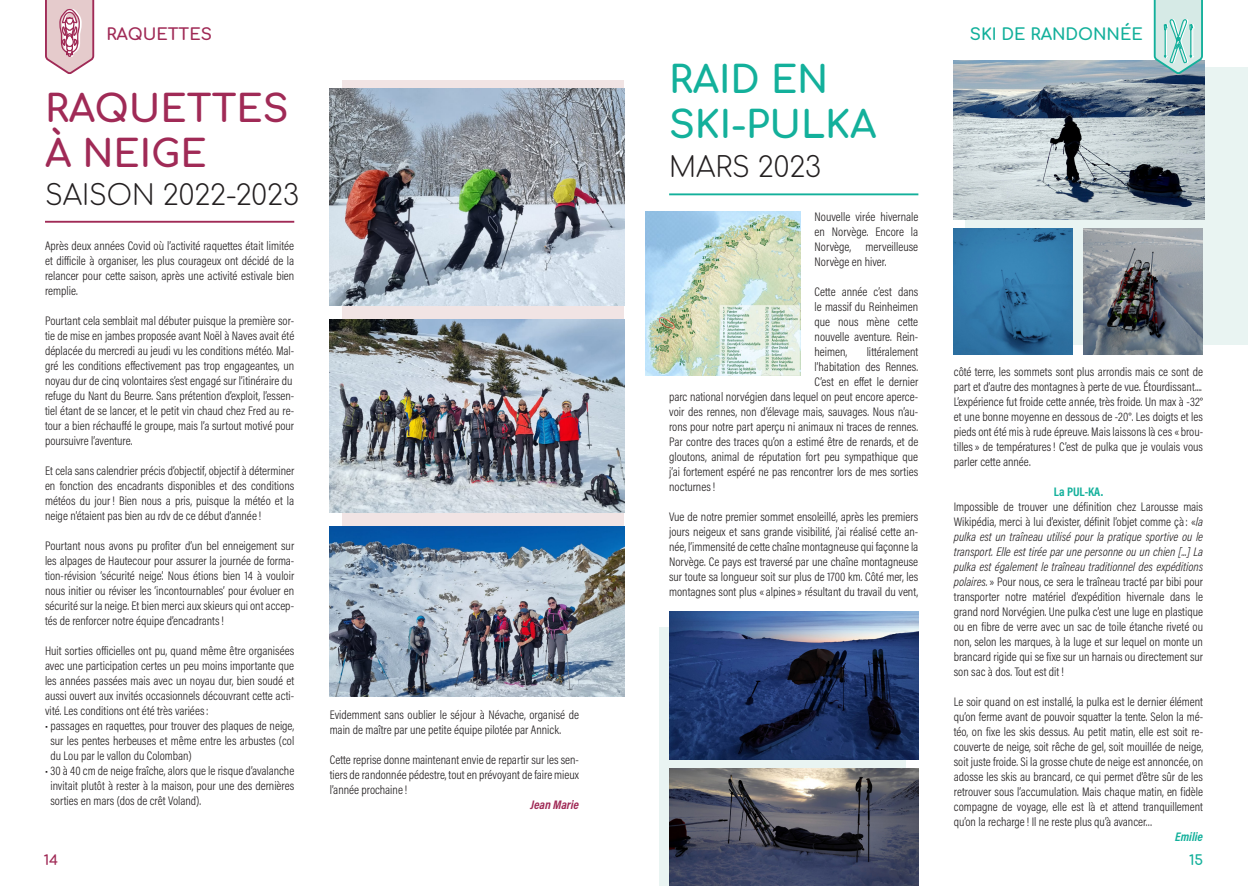
<style>
.page{position:relative;width:1248px;height:886px;background:#fff}
.page>*{position:absolute;margin:0;border:0;box-sizing:border-box;transform-origin:0 0}
.t1{font:700 37.5px/45px "Comfortaa";color:#a02a56}
.t2{font:700 37.5px/45px "Comfortaa";color:#13b09b}
.t3{font:300 27.5px "Comfortaa";color:#231f20}
.t4{font:700 16.25px "Comfortaa";color:#13b09b}
.t5{font:700 16.25px "Comfortaa";color:#a02a56}
.t6{font:700 13.75px "Comfortaa";color:#13b09b}
.t7{font:700 13.75px "Comfortaa";color:#a02a56}
.t8{font:300 12.5px/15px "Acumin Pro Cond";color:#231f20;text-align:justify}
.t9{font:italic 700 12.5px "Acumin Pro Cond";color:#a02a56}
.t10{font:700 12.5px "Acumin Pro Cond";letter-spacing:.005em;color:#13b09b}
.t11{font:italic 700 12.5px "Acumin Pro Cond";color:#13b09b}
.s1{font-style:italic}
</style>
<div class="page">
<div style="left:965px;top:68px;width:282px;height:277px;background:#e9f4f2"></div>
<div style="left:659px;top:627px;width:246px;height:259px;background:#e9f4f2"></div>
<div style="left:342px;top:80px;width:282px;height:605px;background:#f1e4e4"></div>
<hr style="left:45px;top:221px;width:249px;height:2px;background:#a02a56">
<img style="left:330px;top:526px;width:294px;height:170px">
<img style="left:330px;top:89px;width:294px;height:216px">
<img style="left:330px;top:319px;width:294px;height:193px">
<img style="left:953px;top:60px;width:250px;height:159px">
<img style="left:953px;top:228px;width:119px;height:127px">
<img style="left:669px;top:611px;width:249px;height:149px">
<img style="left:669px;top:768px;width:249px;height:118px">
<svg style="left:1152px;top:0;width:51px;height:76px;background:#afd8d4"></svg>
<svg style="left:45px;top:0;width:50px;height:74px;background:#dcb5be"></svg>
<hr style="left:669px;top:193px;width:249px;height:2px;background:#13b09b">
<img style="left:645px;top:211px;width:155px;height:164px">
<img style="left:1083px;top:228px;width:119px;height:127px">
<h3 class="t5" style="left:106px;top:19px;width:107px">RAQUETTES</h3>
<p class="t1" style="left:45px;top:80px;width:245px">RAQUETTES<br>À NEIGE</p>
<p class="t3" style="left:45px;top:170px;width:255px">SAISON 2022-2023</p>
<p class="t8" style="left:45px;top:238px;width:251px">Après deux années Covid où l’activité raquettes était limitée et difficile à organiser, les plus courageux ont décidé de la relancer pour cette saison, après une activité estivale bien remplie.</p>
<p class="t8" style="left:45px;top:313px;width:251px">Pourtant cela semblait mal débuter puisque la première sor&shy;tie de mise en jambes proposée avant Noël à Naves avait été déplacée du mercredi au jeudi vu les conditions météo. Mal&shy;gré les conditions effectivement pas trop engageantes, un noyau dur de cinq volontaires s’est engagé sur l’itinéraire du</p>
<p class="t8" style="left:45px;top:388px;width:251px">refuge du Nant du Beurre. Sans prétention d’exploit, l’essen&shy;tiel étant de se lancer, et le petit vin chaud chez Fred au re&shy;tour a bien réchauffé le groupe, mais l’a surtout motivé pour poursuivre l’aventure.</p>
<p class="t8" style="left:45px;top:463px;width:251px">Et cela sans calendrier précis d’objectif, objectif à déterminer en fonction des encadrants disponibles et des conditions météos du jour! Bien nous a pris, puisque la météo et la neige n’étaient pas bien au rdv de ce début d’année!</p>
<p class="t8" style="left:45px;top:538px;width:251px">Pourtant nous avons pu profiter d’un bel enneigement sur les alpages de Hautecour pour assurer la journée de forma&shy;tion-révision ‘sécurité neige’. Nous étions bien 14 à vouloir nous initier ou réviser les ‘incontournables’ pour évoluer en sécurité sur la neige. Et bien merci aux skieurs qui ont accep&shy;tés de renforcer notre équipe d’encadrants!</p>
<p class="t8" style="left:45px;top:643px;width:251px">Huit sorties officielles ont pu, quand même être organisées avec une participation certes un peu moins importante que les années passées mais avec un noyau dur, bien soudé et aussi ouvert aux invités occasionnels découvrant cette acti&shy;vité. Les conditions ont été très variées:</p>
<p class="t8" style="left:50px;top:718px;width:245px;text-indent:-5px">• passages en raquettes, pour trouver des plaques de neige, sur les pentes herbeuses et même entre les arbustes (col du Lou par le vallon du Colomban)</p>
<p class="t8" style="left:50px;top:763px;width:245px;text-indent:-5px">• 30 à 40 cm de neige fraîche, alors que le risque d’avalanche invitait plutôt à rester à la maison, pour une des dernières sorties en mars (dos de crêt Voland).</p>
<p class="t7" style="left:44px;top:847px;width:16px">14</p>
<p class="t8" style="left:330px;top:707px;width:251px">Evidemment sans oublier le séjour à Névache, organisé de main de maître par une petite équipe pilotée par Annick.</p>
<p class="t8" style="left:330px;top:752px;width:251px">Cette reprise donne maintenant envie de repartir sur les sen&shy;tiers de randonnée pédestre, tout en prévoyant de faire mieux l’année prochaine!</p>
<p class="t9" style="left:530px;top:797px;width:50px">Jean Marie</p>
<p class="t2" style="left:669px;top:52px;width:209px">RAID EN<br>SKI-PULKA</p>
<p class="t3" style="left:669px;top:142px;width:153px">MARS 2023</p>
<p class="t8" style="left:814px;top:209px;width:105px">Nouvelle virée hivernale en Norvège. Encore la Norvège, merveilleuse Norvège en hiver.</p>
<p class="t8" style="left:814px;top:284px;width:105px">Cette année c’est dans le massif du Reinheimen que nous mène cette nouvelle aventure. Rein&shy;heimen,</p>
<p class="t8" style="left:866px;top:344px;width:53px">littéralement</p>
<p class="t8" style="left:814px;top:359px;width:105px">l’habitation des Rennes.</p>
<p class="t8" style="left:814px;top:374px;width:105px">C’est en effet le dernier</p>
<p class="t8" style="left:669px;top:389px;width:250px">parc national norvégien dans lequel on peut encore aperce-</p>
<p class="t8" style="left:669px;top:404px;width:250px">voir des rennes, non d’élevage mais, sauvages. Nous n’au-</p>
<p class="t8" style="left:669px;top:419px;width:251px">rons pour notre part aperçu ni animaux ni traces de rennes.</p>
<p class="t8" style="left:669px;top:434px;width:251px">Par contre des traces qu’on a estimé être de renards, et de</p>
<p class="t8" style="left:669px;top:449px;width:250px">gloutons, animal de réputation fort peu sympathique que</p>
<p class="t8" style="left:669px;top:464px;width:250px">j’ai fortement espéré ne pas rencontrer lors de mes sorties</p>
<p class="t8" style="left:669px;top:479px;width:48px">nocturnes!</p>
<p class="t8" style="left:669px;top:509px;width:251px">Vue de notre premier sommet ensoleillé, après les premiers jours neigeux et sans grande visibilité, j’ai réalisé cette an&shy;née, l’immensité de cette chaîne montagneuse qui façonne la Norvège. Ce pays est traversé par une chaîne montagneuse sur toute sa longueur soit sur plus de 1700 km. Côté mer, les montagnes sont plus « alpines» résultant du travail du vent,</p>
<h3 class="t4" style="left:969px;top:19px;width:174px">SKI DE RANDONNÉE</h3>
<p class="t8" style="left:953px;top:364px;width:251px">côté terre, les sommets sont plus arrondis mais ce sont de part et d’autre des montagnes à perte de vue. Étourdissant....</p>
<p class="t8" style="left:953px;top:394px;width:251px">L’expérience fut froide cette année, très froide. Un max à -32° et une bonne moyenne en dessous de -20°. Les doigts et les pieds ont été mis à rude épreuve. Mais laissons là ces « brou&shy;tilles» de températures! C’est de pulka que je voulais vous parler cette année.</p>
<p class="t10" style="left:1053px;top:483px;width:51px">La PUL-KA.</p>
<p class="t8" style="left:953px;top:499px;width:251px">Impossible de trouver une définition chez Larousse mais Wikipédia, merci à lui d’exister, définit l’objet comme çà : «<span class="s1">la pulka est un traîneau utilisé pour la pratique sportive ou le transport. Elle est tirée par une personne ou un chien [...] La pulka est également le traîneau traditionnel des expéditions polaires.</span>» Pour nous, ce sera le traîneau tracté par bibi pour transporter notre matériel d’expédition hivernale dans le grand nord Norvégien. Une pulka c’est une luge en plastique ou en fibre de verre avec un sac de toile étanche riveté ou non, selon les marques, à la luge et sur lequel on monte un brancard rigide qui se fixe sur un harnais ou directement sur son sac à dos. Tout est dit !</p>
<p class="t8" style="left:953px;top:694px;width:251px">Le soir quand on est installé, la pulka est le dernier élément qu’on ferme avant de pouvoir squatter la tente. Selon la mé&shy;téo, on fixe les skis dessus. Au petit matin, elle est soit re&shy;couverte de neige, soit rêche de gel, soit mouillée de neige, soit juste froide. Si la grosse chute de neige est annoncée, on adosse les skis au brancard, ce qui permet d’être sûr de les retrouver sous l’accumulation. Mais chaque matin, en fidèle compagne de voyage, elle est là et attend tranquillement qu’on la recharge! Il ne reste plus qu’à avancer…</p>
<p class="t11" style="left:1175px;top:828px;width:29px">Emilie</p>
<p class="t6" style="left:1188px;top:847px;width:16px">15</p>
</div>
